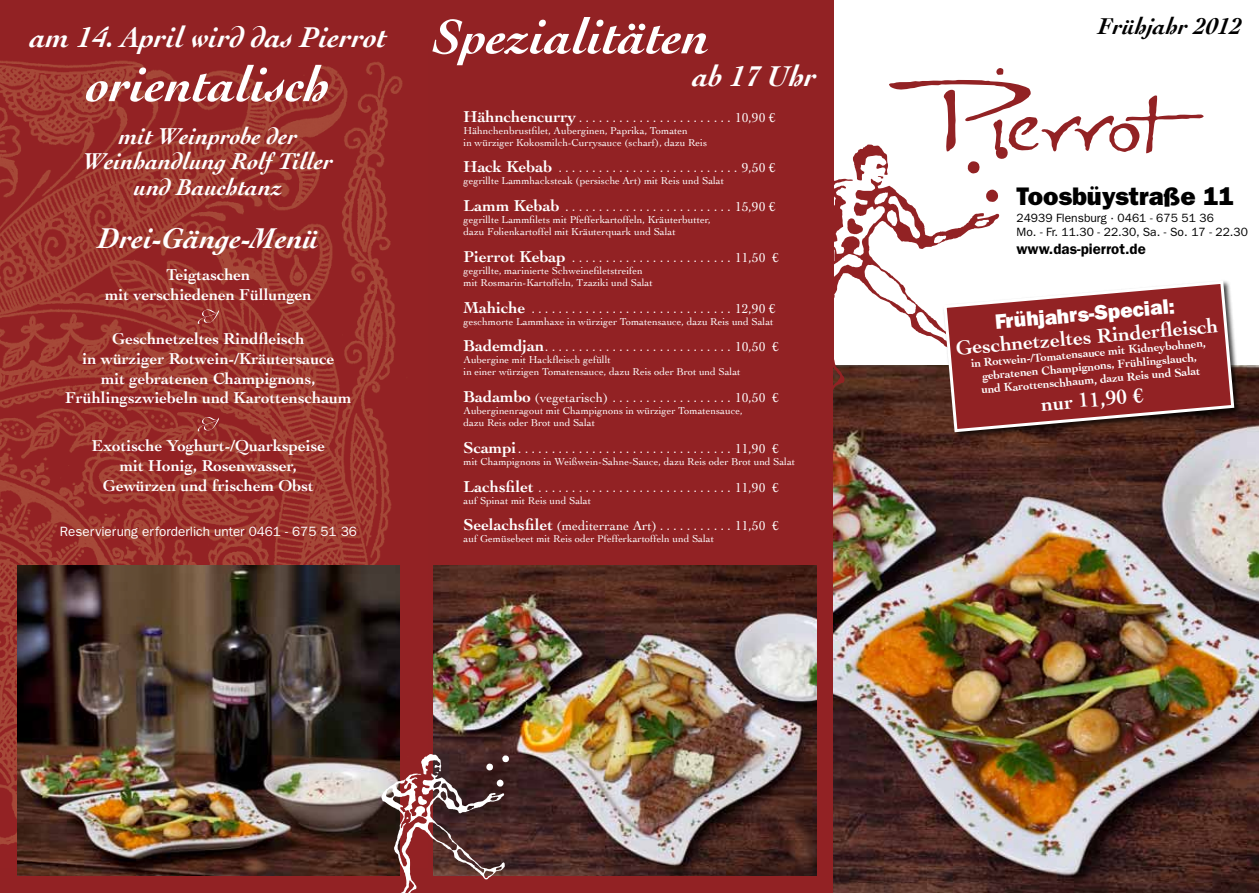
<style>
.page{position:relative;width:1259px;height:893px;background:#fff}
.page>*{position:absolute;margin:0;border:0;box-sizing:border-box;transform-origin:0 0}
.t1{font:italic 700 51px "Cochin";color:#fff}
.t2{font:italic 700 30px "Cochin";color:#fff}
.t3{font:25.5px "ITC Franklin Gothic Std Hvy";color:#000}
.t4{font:italic 700 24px/25.5px "Cochin";color:#fff;text-align:center}
.t5{font:italic 700 24px "Cochin";color:#000}
.t6{font:700 21px "Cochin";color:#fff}
.t7{font:21px "ITC Franklin Gothic Std Hvy";color:#fff}
.t8{font:700 16.5px/19.8px "Cochin";color:#fff;text-align:center}
.t9{font:600 15px "ITC Franklin Gothic Std";color:#000}
.t10{font:13.5px "Cochin";color:#fff}
.t11{font:13.5px "Franklin Gothic";color:#fff}
.t12{font:700 12px/13.5px "Cochin";color:#fff;text-align:center}
.t13{font:12px/13.5px "ITC Franklin Gothic Std";color:#000}
.t14{font:10.5px/12px "Cochin";color:#fff}
.s1{font-weight:700;font-size:16.5px}
</style>
<div class="page">
<div style="left:0;top:0;width:833px;height:893px;background:#922224"></div>
<img style="left:0;top:60px;width:403px;height:785px">
<img style="left:833px;top:366px;width:426px;height:527px">
<svg style="left:833px;top:179px;width:167px;height:218px"></svg>
<svg style="left:984px;top:189px;width:15px;height:13px"></svg>
<svg style="left:847px;top:218px;width:16px;height:17px"></svg>
<svg style="left:853px;top:68px;width:350px;height:113px"></svg>
<img style="left:17px;top:566px;width:383px;height:310px">
<img style="left:434px;top:566px;width:382px;height:310px">
<svg style="left:198px;top:309px;width:21px;height:15px"></svg>
<svg style="left:198px;top:417px;width:21px;height:15px"></svg>
<div style="left:942px;top:279px;width:299px;height:160px;background:#000;opacity:.75"></div>
<svg style="left:942px;top:279px;width:294px;height:155px;background:#944"></svg>
<svg style="left:381px;top:754px;width:128px;height:139px"></svg>
<h2 class="t2" style="left:30px;top:20px;width:358px">am 14. April wird das Pierrot</h2>
<h1 class="t1" style="left:87px;top:54px;width:244px">orientalisch</h1>
<h3 class="t4" style="left:83px;top:123px;width:251px">mit Weinprobe der<br>Weinhandlung Rolf Tiller und Bauchtanz</h3>
<h2 class="t2" style="left:98px;top:220px;width:222px">Drei-Gänge-Menü</h2>
<h3 class="t8" style="left:105px;top:265px;width:208px">Teigtaschen<br>mit verschiedenen Füllungen</h3>
<h3 class="t8" style="left:65px;top:328px;width:288px">Geschnetzeltes Rindfleisch<br>in würziger Rotwein-/Kräutersauce<br>mit gebratenen Champignons, Frühlingszwiebeln und Karottenschaum</h3>
<h3 class="t8" style="left:92px;top:436px;width:235px">Exotische Yoghurt-/Quarkspeise mit Honig, Rosenwasser,<br>Gewürzen und frischem Obst</h3>
<p class="t11" style="left:60px;top:523px;width:299px">Reservierung erforderlich unter 0461 - 675 51 36</p>
<h1 class="t1" style="left:434px;top:7px;width:277px">Spezialitäten</h1>
<h2 class="t2" style="left:693px;top:59px;width:125px">ab 17 Uhr</h2>
<p class="t10" style="left:463px;top:109px;width:313px"><span class="s1">Hähnchencurry</span> .......................10,90€</p>
<p class="t14" style="left:463px;top:124px;width:245px">Hähnchenbrustfilet, Auberginen, Paprika, Tomaten<br>in würziger Kokosmilch-Currysauce (scharf), dazu Reis</p>
<p class="t10" style="left:463px;top:160px;width:313px"><span class="s1">Hack Kebab</span> ...........................9,50€</p>
<p class="t14" style="left:463px;top:175px;width:262px">gegrillte Lammhacksteak (persische Art) mit Reis und Salat</p>
<p class="t10" style="left:463px;top:199px;width:313px"><span class="s1">Lamm Kebab</span> .........................15,90€</p>
<p class="t14" style="left:463px;top:214px;width:248px">gegrillte Lammfilets mit Pfefferkartoffeln, Kräuterbutter, dazu Folienkartoffel mit Kräuterquark und Salat</p>
<p class="t10" style="left:463px;top:250px;width:317px"><span class="s1">Pierrot Kebap</span> ........................11,50 €</p>
<p class="t14" style="left:463px;top:264px;width:191px">gegrillte, marinierte Schweinefiletstreifen mit Rosmarin-Kartoffeln, Tzaziki und Salat</p>
<p class="t10" style="left:463px;top:300px;width:313px"><span class="s1">Mahiche</span> ..............................12,90€</p>
<p class="t14" style="left:463px;top:315px;width:311px">geschmorte Lammhaxe in würziger Tomatensauce, dazu Reis und Salat</p>
<p class="t10" style="left:463px;top:339px;width:317px"><span class="s1">Bademdjan</span> ............................10,50 €</p>
<p class="t14" style="left:463px;top:354px;width:278px">Aubergine mit Hackfleisch gefüllt<br>in einer würzigen Tomatensauce, dazu Reis oder Brot und Salat</p>
<p class="t10" style="left:463px;top:390px;width:317px"><span class="s1">Badambo</span> (vegetarisch) . . . . . . . . . . . . . . . . . . 10,50 €</p>
<p class="t14" style="left:463px;top:405px;width:281px">Auberginenragout mit Champignons in würziger Tomatensauce, dazu Reis oder Brot und Salat</p>
<p class="t10" style="left:463px;top:441px;width:317px"><span class="s1">Scampi</span> ................................11,90 €</p>
<p class="t14" style="left:463px;top:455px;width:333px">mit Champignons in Weißwein-Sahne-Sauce, dazu Reis oder Brot und Salat</p>
<p class="t10" style="left:463px;top:479px;width:317px"><span class="s1">Lachsfilet</span> .............................11,90 €</p>
<p class="t14" style="left:463px;top:494px;width:129px">auf Spinat mit Reis und Salat</p>
<p class="t10" style="left:463px;top:518px;width:317px"><span class="s1">Seelachsfilet</span> (mediterrane Art) . . . . . . . . . . . 11,50 €</p>
<p class="t14" style="left:463px;top:533px;width:252px">auf Gemüsebeet mit Reis oder Pfefferkartoffeln und Salat</p>
<h3 class="t5" style="left:1098px;top:12px;width:145px">Frühjahr 2012</h3>
<h3 class="t3" style="left:1016px;top:181px;width:219px">Toosbüystraße 11</h3>
<p class="t13" style="left:1016px;top:212px;width:233px">24939 Flensburg · 0461 - 675 51 36<br>Mo. - Fr. 11.30 - 22.30, Sa. - So. 17 - 22.30</p>
<h3 class="t9" style="left:1016px;top:240px;width:131px">www.das-pierrot.de</h3>
<h3 class="t7" style="left:994px;top:309px;width:182px;rotate:-5deg">Frühjahrs-Special:</h3>
<h3 class="t6" style="left:955px;top:336px;width:265px;rotate:-5deg">Geschnetzeltes Rinderfl eisch</h3>
<p class="t12" style="left:970px;top:356px;width:237px;rotate:-5deg">in Rotwein-/Tomatensauce mit Kidneybohnen, gebratenen Champignons, Frühlingslauch, und Karottenschhaum, dazu Reis und Salat</p>
<h3 class="t6" style="left:1040px;top:392px;width:104px;rotate:-5deg">nur 11,90 €</h3>
</div>
